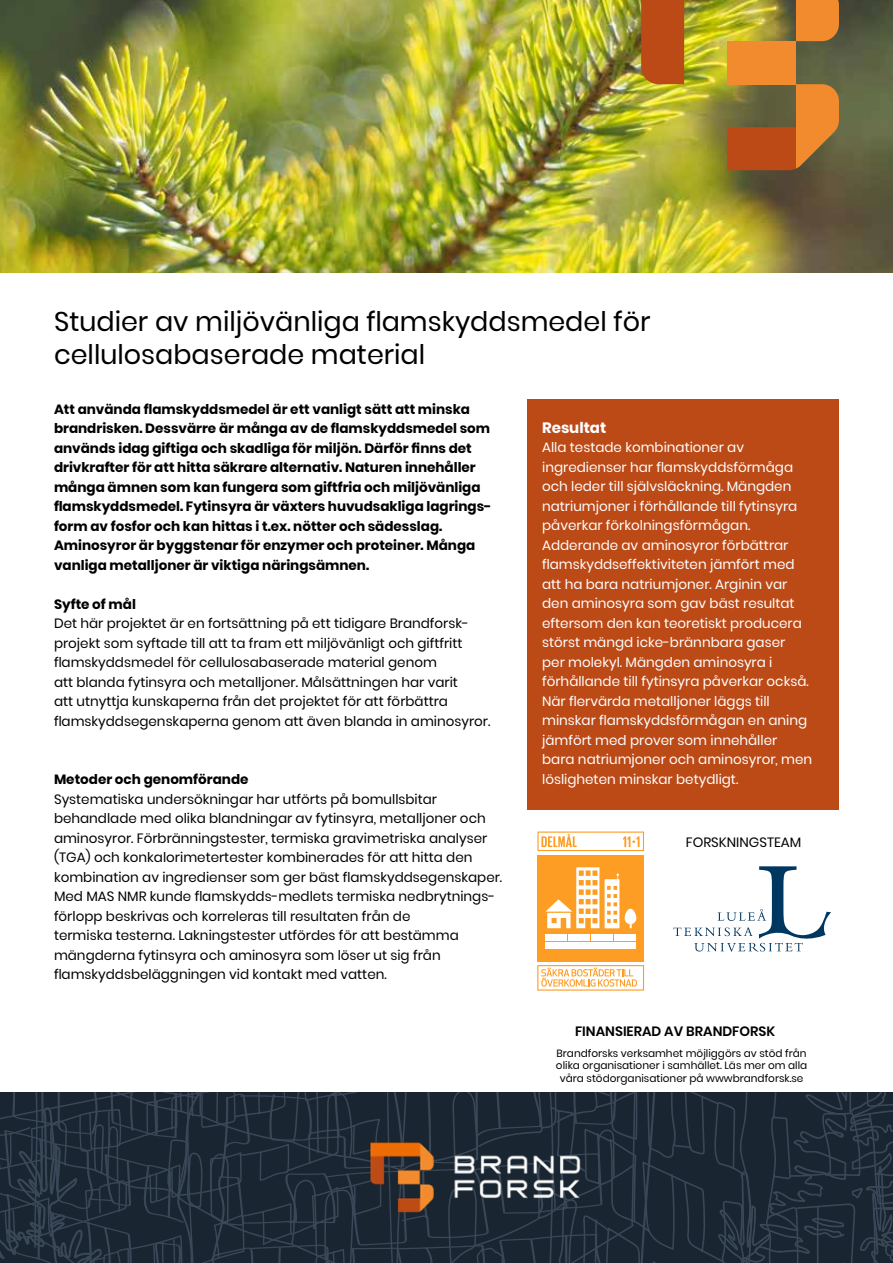
<style>
.page{position:relative;width:893px;height:1263px;background:#fff}
.page>*{position:absolute;margin:0;border:0;box-sizing:border-box;transform-origin:0 0}
.t1{font:27px/32.4px "Poppins";color:#000}
.t2{font:700 15px "Poppins";color:#fff}
.t3{font:13.5px/19.5px "Poppins";color:#000}
.t4{font:13.5px/19.5px "Poppins";color:#fff}
.t5{font:700 13.5px/19.5px "Poppins";color:#000}
.t6{font:600 13.5px "Poppins";color:#000}
.t7{font:10.5px/12.6px "Poppins";color:#000;text-align:center}
</style>
<div class="page">
<img style="left:0;top:0;width:893px;height:273px">
<div style="left:527px;top:400px;width:312px;height:410px;background:#bc4a17"></div>
<svg style="left:0;top:1093px;width:893px;height:170px;background:#1f2b37"></svg>
<div style="left:641px;top:0;width:43px;height:84px;background:#bc4a17"></div>
<svg style="left:727px;top:84px;width:112px;height:86px;background:#a7662c"></svg>
<div style="left:796px;top:0;width:43px;height:41px;background:#f28b2d"></div>
<div style="left:727px;top:41px;width:69px;height:43px;background:#f28b2d"></div>
<img style="left:344px;top:1129px;width:254px;height:106px">
<svg style="left:673px;top:866px;width:158px;height:85px"></svg>
<svg style="left:537px;top:851px;width:108px;height:140px"></svg>
<div style="left:537px;top:855px;width:107px;height:106px;background:#fd9d24"></div>
<svg style="left:537px;top:831px;width:107px;height:20px"></svg>
<svg style="left:537px;top:965px;width:107px;height:25px"></svg>
<div style="left:545px;top:934px;width:21px;height:6px;background:#fff"></div>
<div style="left:568px;top:934px;width:21px;height:6px;background:#fff"></div>
<div style="left:591px;top:934px;width:22px;height:6px;background:#fff"></div>
<div style="left:615px;top:934px;width:21px;height:6px;background:#fff"></div>
<div style="left:545px;top:943px;width:91px;height:6px;background:#fff"></div>
<svg style="left:546px;top:867px;width:53px;height:61px"></svg>
<svg style="left:605px;top:873px;width:31px;height:55px"></svg>
<h1 class="t1" style="left:54px;top:306px;width:598px">Studier av miljövänliga flamskyddsmedel för cellulosabaserade material</h1>
<p class="t5" style="left:54px;top:399px;width:439px">Att använda flamskyddsmedel är ett vanligt sätt att minska brandrisken. Dessvärre är många av de flamskyddsmedel som används idag giftiga och skadliga för miljön. Därför finns det drivkrafter för att hitta säkrare alternativ. Naturen innehåller många ämnen som kan fungera som giftfria och miljövänliga flamskyddsmedel. Fytinsyra är växters huvudsakliga lagrings&shy;form av fosfor och kan hittas i t.ex. nötter och sädesslag.<br>Aminosyror är byggstenar för enzymer och proteiner. Många vanliga metalljoner är viktiga näringsämnen.</p>
<p class="t5" style="left:54px;top:594px;width:83px">Syfte of mål</p>
<p class="t3" style="left:54px;top:614px;width:438px">Det här projektet är en fortsättning på ett tidigare Brandforsk&shy;projekt som syftade till att ta fram ett miljövänligt och giftfritt flamskyddsmedel för cellulosabaserade material genom<br>att blanda fytinsyra och metalljoner. Målsättningen har varit<br>att utnyttja kunskaperna från det projektet för att förbättra flamskyddsegenskaperna genom att även blanda in aminosyror.</p>
<p class="t5" style="left:54px;top:770px;width:196px">Metoder och genomförande</p>
<p class="t3" style="left:54px;top:789px;width:450px">Systematiska undersökningar har utförts på bomullsbitar behandlade med olika blandningar av fytinsyra, metalljoner och aminosyror. Förbränningstester, termiska gravimetriska analyser (TGA) och konkalorimetertester kombinerades för att hitta den kombination av ingredienser som ger bäst flamskyddsegenskaper.<br>Med MAS NMR kunde flamskydds-medlets termiska nedbrytnings&shy;förlopp beskrivas och korreleras till resultaten från de<br>termiska testerna. Lakningstester utfördes för att bestämma mängderna fytinsyra och aminosyra som löser ut sig från flamskyddsbeläggningen vid kontakt med vatten.</p>
<p class="t2" style="left:542px;top:419px;width:66px">Resultat</p>
<p class="t4" style="left:542px;top:438px;width:272px">Alla testade kombinationer av ingredienser har flamskyddsförmåga och leder till självsläckning. Mängden natriumjoner i förhållande till fytinsyra påverkar förkolningsförmågan.<br>Adderande av aminosyror förbättrar flamskyddseffektiviteten jämfört med att ha bara natriumjoner. Arginin var den aminosyra som gav bäst resultat eftersom den kan teoretiskt producera störst mängd icke-brännbara gaser<br>per molekyl. Mängden aminosyra i förhållande till fytinsyra påverkar också.<br>När flervärda metalljoner läggs till minskar flamskyddsförmågan en aning jämfört med prover som innehåller bara natriumjoner och aminosyror, men lösligheten minskar betydligt.</p>
<p class="t3" style="left:686px;top:832px;width:117px">FORSKNINGSTEAM</p>
<p class="t6" style="left:575px;top:1023px;width:202px">FINANSIERAD AV BRANDFORSK</p>
<p class="t7" style="left:556px;top:1046px;width:253px">Brandforsks verksamhet möjliggörs av stöd från olika organisationer i samhället. Läs mer om alla våra stödorganisationer på wwwbrandforsk.se</p>
</div>
